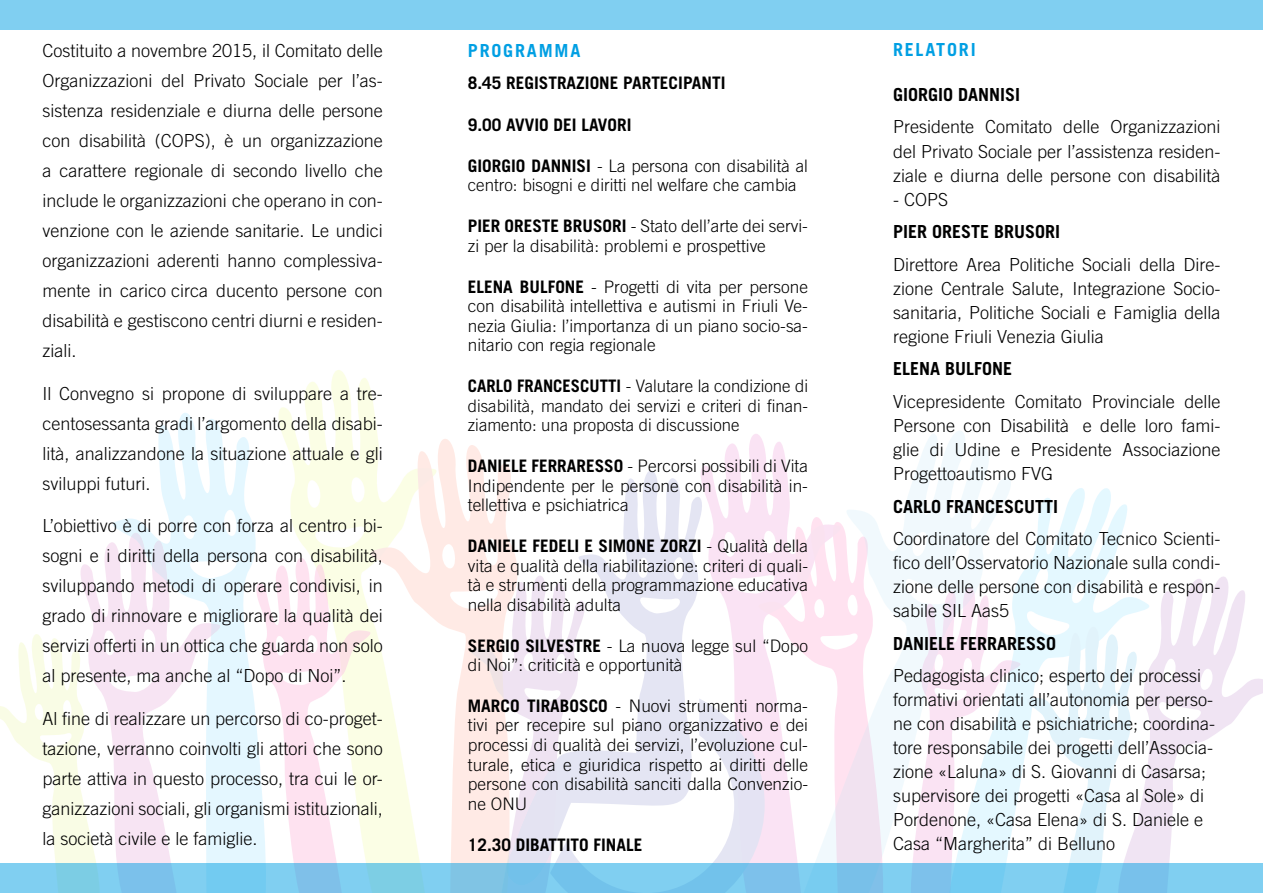
<style>
.page{position:relative;width:1263px;height:893px;background:#fff}
.page>*{position:absolute;margin:0;border:0;box-sizing:border-box;transform-origin:0 0}
.t1{font:300 18px/30px "Trade Gothic";color:#000;text-align:justify}
.t2{font:700 18px "Trade Gothic";color:#000}
.t3{font:700 18px "Trade Gothic";letter-spacing:.1em;color:#009fe3}
.t4{font:300 17.25px/19.5px "Trade Gothic";color:#000;text-align:justify}
.t5{font:700 17.25px "Trade Gothic";color:#000}
.s1{font-weight:700}
</style>
<div class="page">
<svg style="left:579px;top:470px;width:119px;height:105px"></svg>
<svg style="left:848px;top:431px;width:163px;height:408px"></svg>
<svg style="left:698px;top:434px;width:150px;height:141px"></svg>
<svg style="left:80px;top:556px;width:25px;height:143px"></svg>
<svg style="left:270px;top:610px;width:5px;height:77px"></svg>
<svg style="left:105px;top:413px;width:165px;height:450px"></svg>
<svg style="left:275px;top:370px;width:103px;height:493px"></svg>
<svg style="left:0;top:633px;width:103px;height:230px"></svg>
<svg style="left:363px;top:437px;width:155px;height:426px"></svg>
<svg style="left:948px;top:485px;width:179px;height:101px"></svg>
<svg style="left:1117px;top:574px;width:146px;height:289px"></svg>
<svg style="left:752px;top:516px;width:135px;height:347px"></svg>
<svg style="left:908px;top:586px;width:231px;height:277px"></svg>
<svg style="left:465px;top:575px;width:300px;height:288px"></svg>
<div style="left:0;top:0;width:1263px;height:30px;background:#80cff1"></div>
<div style="left:0;top:863px;width:1263px;height:30px;background:#7dccf0"></div>
<p class="t1" style="left:43px;top:35px;width:342px">Costituito a novembre 2015, il Comitato delle Organizzazioni del Privato Sociale per l’as&shy;sistenza residenziale e diurna delle persone con disabilità (COPS), è un organizzazione a carattere regionale di secondo livello che include le organizzazioni che operano in con&shy;venzione con le aziende sanitarie. Le undici organizzazioni aderenti hanno complessiva&shy;mente in carico circa ducento persone con disabilità e gestiscono centri diurni e residen&shy;ziali.</p>
<p class="t1" style="left:43px;top:378px;width:342px">Il Convegno si propone di sviluppare a tre&shy;centosessanta gradi l’argomento della disabi&shy;lità, analizzandone la situazione attuale e gli sviluppi futuri.</p>
<p class="t1" style="left:43px;top:511px;width:342px">L’obiettivo è di porre con forza al centro i bi&shy;sogni e i diritti della persona con disabilità, sviluppando metodi di operare condivisi, in grado di rinnovare e migliorare la qualità dei servizi offerti in un ottica che guarda non solo al presente, ma anche al “Dopo di Noi”.</p>
<p class="t1" style="left:43px;top:703px;width:342px">Al fine di realizzare un percorso di co-proget&shy;tazione, verranno coinvolti gli attori che sono parte attiva in questo processo, tra cui le or&shy;ganizzazioni sociali, gli organismi istituzionali, la società civile e le famiglie.</p>
<p class="t3" style="left:468px;top:39px;width:114px">PROGRAMMA</p>
<p class="t5" style="left:468px;top:72px;width:259px">8.45 REGISTRAZIONE PARTECIPANTI</p>
<p class="t5" style="left:468px;top:114px;width:165px">9.00 AVVIO DEI LAVORI</p>
<p class="t4" style="left:468px;top:156px;width:342px"><span class="s1">GIORGIO DANNISI</span> - La persona con disabilità al centro: bisogni e diritti nel welfare che cambia</p>
<p class="t4" style="left:468px;top:216px;width:342px"><span class="s1">PIER ORESTE BRUSORI</span> - Stato dell’arte dei servi&shy;zi per la disabilità: problemi e prospettive</p>
<p class="t4" style="left:468px;top:276px;width:342px"><span class="s1">ELENA BULFONE</span> - Progetti di vita per persone con disabilità intellettiva e autismi in Friuli Ve&shy;nezia Giulia: l’importanza di un piano socio-sa&shy;nitario con regia regionale</p>
<p class="t4" style="left:468px;top:376px;width:342px"><span class="s1">CARLO FRANCESCUTTI</span> - Valutare la condizione di disabilità, mandato dei servizi e criteri di finan&shy;ziamento: una proposta di discussione</p>
<p class="t4" style="left:468px;top:456px;width:342px"><span class="s1">DANIELE FERRARESSO</span> - Percorsi possibili di Vita Indipendente per le persone con disabilità in&shy;tellettiva e psichiatrica</p>
<p class="t4" style="left:468px;top:536px;width:342px"><span class="s1">DANIELE FEDELI E SIMONE ZORZI</span> - Qualità della vita e qualità della riabilitazione: criteri di quali&shy;tà e strumenti della programmazione educativa nella disabilità adulta</p>
<p class="t4" style="left:468px;top:635px;width:342px"><span class="s1">SERGIO SILVESTRE</span> - La nuova legge sul “Dopo di Noi”: criticità e opportunità</p>
<p class="t4" style="left:468px;top:696px;width:342px"><span class="s1">MARCO TIRABOSCO</span> - Nuovi strumenti norma&shy;tivi per recepire sul piano organizzativo e dei processi di qualità dei servizi, l’evoluzione cul&shy;turale, etica e giuridica rispetto ai diritti delle persone con disabilità sanciti dalla Convenzio&shy;ne ONU</p>
<p class="t5" style="left:468px;top:834px;width:176px">12.30 DIBATTITO FINALE</p>
<p class="t3" style="left:893px;top:38px;width:84px">RELATORI</p>
<p class="t2" style="left:893px;top:83px;width:129px">GIORGIO DANNISI</p>
<p class="t1" style="left:893px;top:115px;width:329px;line-height:24px">Presidente Comitato delle Organizzazioni del Privato Sociale per l’assistenza residen&shy;ziale e diurna delle persone con disabilità</p>
<p class="t1" style="left:893px;top:184px;width:57px">- COPS</p>
<p class="t2" style="left:893px;top:221px;width:169px">PIER ORESTE BRUSORI</p>
<p class="t1" style="left:893px;top:252px;width:329px;line-height:24px">Direttore Area Politiche Sociali della Dire&shy;zione Centrale Salute, Integrazione Socio&shy;sanitaria, Politiche Sociali e Famiglia della regione Friuli Venezia Giulia</p>
<p class="t2" style="left:893px;top:358px;width:120px">ELENA BULFONE</p>
<p class="t1" style="left:893px;top:389px;width:329px;line-height:24px">Vicepresidente Comitato Provinciale delle Persone con Disabilità e delle loro fami&shy;glie di Udine e Presidente Associazione Progettoautismo FVG</p>
<p class="t2" style="left:893px;top:495px;width:167px">CARLO FRANCESCUTTI</p>
<p class="t1" style="left:893px;top:526px;width:329px;line-height:24px">Coordinatore del Comitato Tecnico Scienti&shy;fico dell’Osservatorio Nazionale sulla condi&shy;zione delle persone con disabilità e respon&shy;sabile SIL Aas5</p>
<p class="t2" style="left:893px;top:632px;width:165px">DANIELE FERRARESSO</p>
<p class="t1" style="left:893px;top:664px;width:324px;line-height:24px;text-align:left">Pedagogista clinico; esperto dei processi formativi orientati all’autonomia per perso&shy;ne con disabilità e psichiatriche; coordina&shy;tore responsabile dei progetti dell’Associa&shy;zione «Laluna» di S. Giovanni di Casarsa; supervisore dei progetti «Casa al Sole» di Pordenone, «Casa Elena» di S. Daniele e Casa “Margherita” di Belluno</p>
</div>
